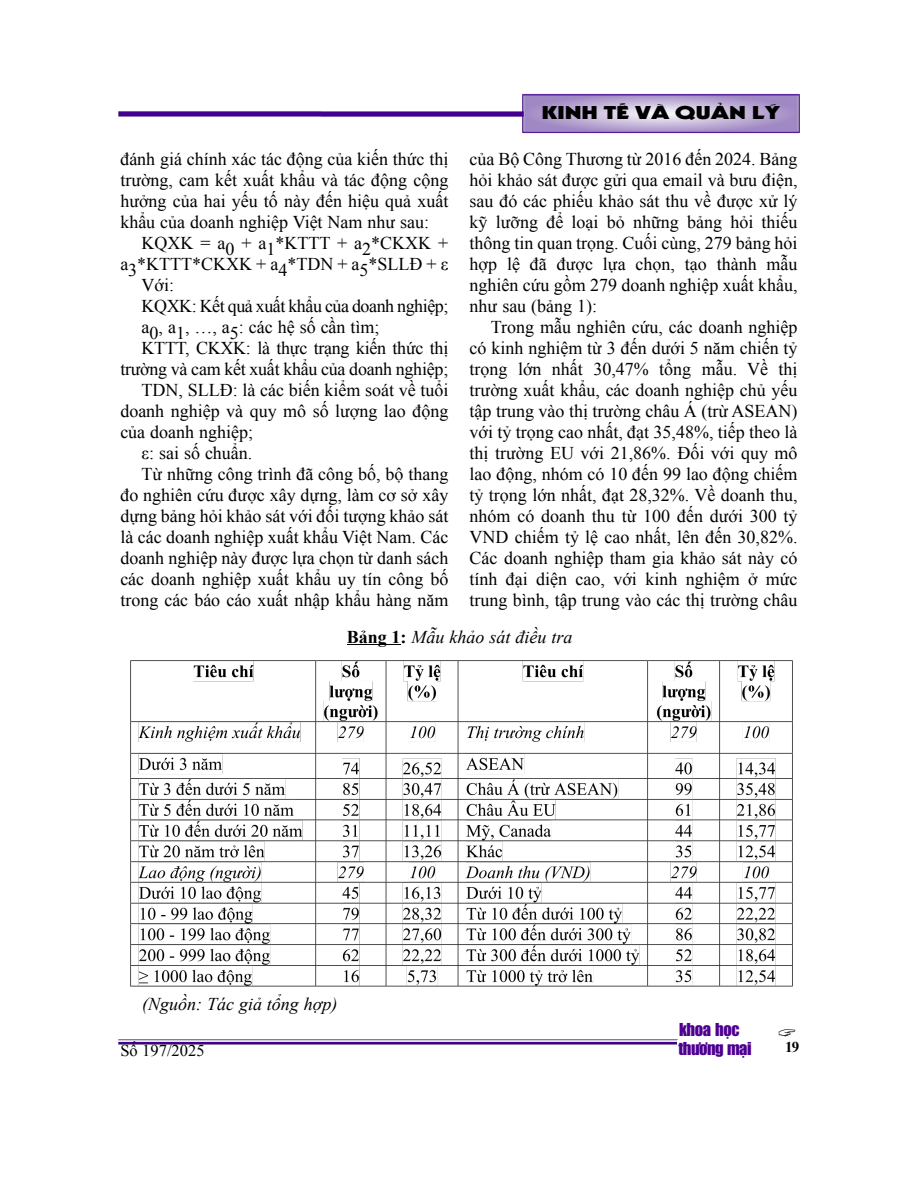
<style>
.page{position:relative;width:918px;height:1188px;background:#fff}
.page>*{position:absolute;margin:0;border:0;box-sizing:border-box;transform-origin:0 0}
.t1{font:18px/21px "Times New Roman";color:#000;text-align:justify}
.t2{font:italic 18px "Times New Roman";color:#000}
.t3{font:18px "Times New Roman";letter-spacing:-.025em;color:#000}
.t4{font:18px "UTM Kabel KT";color:#000;scale:1.45 1}
.t5{font:16.5px "UTM Impact";letter-spacing:-.03em;color:#4e0091}
.t6{font:16.5px "Times New Roman";color:#000}
.t7{font:700 15px "Times New Roman";color:#000}
.s1{font-weight:700;font-style:normal}
</style>
<div class="page">
<img style="left:118px;top:1039px;width:560px;height:6px">
<img style="left:522px;top:93px;width:278px;height:41px">
<img style="left:118px;top:110px;width:408px;height:8px">
<div style="left:677px;top:1040px;width:82px;height:26px;background:#fff"></div>
<hr style="left:347px;top:644px;width:54px;height:1px;background:#000">
<img style="left:130px;top:660px;width:663px;height:327px">
<p class="t1" style="left:120px;top:149px;width:330px">đánh giá chính xác tác động của kiến thức thị trường, cam kết xuất khẩu và tác động cộng hưởng của hai yếu tố này đến hiệu quả xuất khẩu của doanh nghiệp Việt Nam như sau:</p>
<p class="t1" style="left:142px;top:233px;width:308px">KQXK = a0 + a1*KTTT + a2*CKXK +</p>
<p class="t1" style="left:120px;top:254px;width:330px">a3*KTTT*CKXK + a4*TDN + a5*SLLĐ + ε</p>
<p class="t1" style="left:142px;top:275px;width:34px">Với:</p>
<p class="t3" style="left:142px;top:296px;width:308px">KQXK: Kết quả xuất khẩu của doanh nghiệp;</p>
<p class="t1" style="left:142px;top:317px;width:240px">a0, a1, …, a5: các hệ số cần tìm;</p>
<p class="t1" style="left:142px;top:338px;width:308px">KTTT, CKXK: là thực trạng kiến thức thị</p>
<p class="t1" style="left:120px;top:359px;width:330px">trường và cam kết xuất khẩu của doanh nghiệp;</p>
<p class="t1" style="left:142px;top:380px;width:308px">TDN, SLLĐ: là các biến kiểm soát về tuổi</p>
<p class="t1" style="left:120px;top:401px;width:330px">doanh nghiệp và quy mô số lượng lao động</p>
<p class="t1" style="left:120px;top:422px;width:134px">của doanh nghiệp;</p>
<p class="t1" style="left:142px;top:443px;width:112px">ε: sai số chuẩn.</p>
<p class="t1" style="left:142px;top:464px;width:308px">Từ những công trình đã công bố, bộ thang</p>
<p class="t1" style="left:120px;top:485px;width:330px">đo nghiên cứu được xây dựng, làm cơ sở xây</p>
<p class="t1" style="left:120px;top:506px;width:330px">dựng bảng hỏi khảo sát với đối tượng khảo sát</p>
<p class="t1" style="left:120px;top:527px;width:330px">là các doanh nghiệp xuất khẩu Việt Nam. Các</p>
<p class="t1" style="left:120px;top:548px;width:330px">doanh nghiệp này được lựa chọn từ danh sách</p>
<p class="t1" style="left:120px;top:569px;width:330px">các doanh nghiệp xuất khẩu uy tín công bố</p>
<p class="t1" style="left:120px;top:590px;width:330px">trong các báo cáo xuất nhập khẩu hàng năm</p>
<p class="t4" style="left:541px;top:101px;width:166px">KINH TẾ VÀ QUẢN LÝ</p>
<p class="t1" style="left:470px;top:149px;width:330px">của Bộ Công Thương từ 2016 đến 2024. Bảng hỏi khảo sát được gửi qua email và bưu điện, sau đó các phiếu khảo sát thu về được xử lý kỹ lưỡng để loại bỏ những bảng hỏi thiếu thông tin quan trọng. Cuối cùng, 279 bảng hỏi hợp lệ đã được lựa chọn, tạo thành mẫu nghiên cứu gồm 279 doanh nghiệp xuất khẩu, như sau (bảng 1):</p>
<p class="t1" style="left:470px;top:317px;width:330px;text-indent:21px">Trong mẫu nghiên cứu, các doanh nghiệp có kinh nghiệm từ 3 đến dưới 5 năm chiến tỷ trọng lớn nhất 30,47% tổng mẫu. Về thị trường xuất khẩu, các doanh nghiệp chủ yếu tập trung vào thị trường châu Á (trừ ASEAN) với tỷ trọng cao nhất, đạt 35,48%, tiếp theo là thị trường EU với 21,86%. Đối với quy mô lao động, nhóm có 10 đến 99 lao động chiếm tỷ trọng lớn nhất, đạt 28,32%. Về doanh thu, nhóm có doanh thu từ 100 đến dưới 300 tỷ VND chiếm tỷ lệ cao nhất, lên đến 30,82%.<br>Các doanh nghiệp tham gia khảo sát này có tính đại diện cao, với kinh nghiệm ở mức trung bình, tập trung vào các thị trường châu</p>
<p class="t2" style="left:347px;top:627px;width:227px"><span class="s1">Bảng 1:</span> Mẫu khảo sát điều tra</p>
<p class="t2" style="left:142px;top:994px;width:197px">(Nguồn: Tác giả tổng hợp)</p>
<p class="t6" style="left:120px;top:1041px;width:86px">Số 197/2025</p>
<p class="t5" style="left:679px;top:1018px;width:62px">khoa học</p>
<p class="t5" style="left:678px;top:1037px;width:75px">thương mại</p>
<p class="t7" style="left:785px;top:1039px;width:16px">19</p>
</div>
